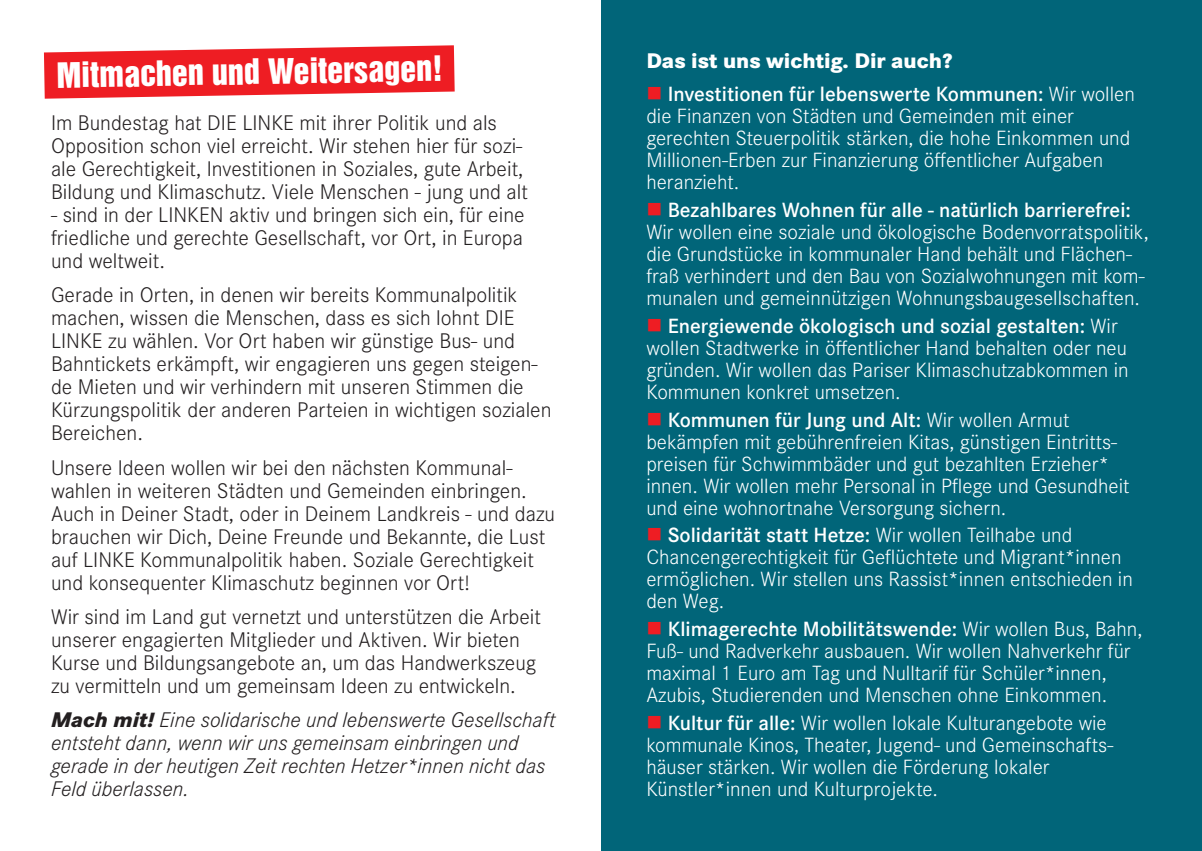
<style>
.page{position:relative;width:1202px;height:851px;background:#fff}
.page>*{position:absolute;margin:0;border:0;box-sizing:border-box;transform-origin:0 0}
.t1{font:32px "Helvetica Inserat LT Std";color:#fff}
.t2{font:300 22px/23px "Corporate S";color:#231f20}
.t3{font:italic 300 22px/23px "Corporate S";color:#231f20}
.t4{font:800 22px "Corporate S";color:#fff}
.t5{font:300 21.4px/22px "Corporate S";color:#fff}
.t6{font:600 21.4px "Corporate S";color:#fff}
.s1{font-weight:800}
.s2{color:#ee1d23}
.s3{font-weight:300}
.s4{font-weight:600}
</style>
<div class="page">
<div style="left:601px;top:0;width:601px;height:850px;background:#016579"></div>
<svg style="left:44px;top:45px;width:411px;height:54px;background:#f03d43"></svg>
<p class="t1" style="left:56px;top:56px;width:388px;rotate:-1deg">Mitmachen und Weitersagen!</p>
<p class="t2" style="left:51px;top:110px;width:447px">Im Bundestag hat DIE LINKE mit ihrer Politik und als</p>
<p class="t2" style="left:51px;top:133px;width:478px">Opposition schon viel erreicht. Wir stehen hier für sozi&shy;ale Gerechtigkeit, Investitionen in Soziales, gute Arbeit,<br>Bildung und Klimaschutz. Viele Menschen - jung und alt</p>
<p class="t2" style="left:51px;top:202px;width:475px;text-align:justify">- sind in der LINKEN aktiv und bringen sich ein, für eine friedliche und gerechte Gesellschaft, vor Ort, in Europa und weltweit.</p>
<p class="t2" style="left:51px;top:282px;width:502px">Gerade in Orten, in denen wir bereits Kommunalpolitik machen, wissen die Menschen, dass es sich lohnt DIE LINKE zu wählen. Vor Ort haben wir günstige Bus- und Bahntickets erkämpft, wir engagieren uns gegen steigen&shy;de Mieten und wir verhindern mit unseren Stimmen die Kürzungspolitik der anderen Parteien in wichtigen sozialen Bereichen.</p>
<p class="t2" style="left:51px;top:455px;width:506px">Unsere Ideen wollen wir bei den nächsten Kommunal&shy;wahlen in weiteren Städten und Gemeinden einbringen.<br>Auch in Deiner Stadt, oder in Deinem Landkreis - und dazu brauchen wir Dich, Deine Freunde und Bekannte, die Lust auf LINKE Kommunalpolitik haben. Soziale Gerechtigkeit und konsequenter Klimaschutz beginnen vor Ort!</p>
<p class="t2" style="left:51px;top:604px;width:491px">Wir sind im Land gut vernetzt und unterstützen die Arbeit unserer engagierten Mitglieder und Aktiven. Wir bieten Kurse und Bildungsangebote an, um das Handwerkszeug zu vermitteln und um gemeinsam Ideen zu entwickeln.</p>
<p class="t3" style="left:51px;top:708px;width:506px"><span class="s1">Mach mit!</span> Eine solidarische und lebenswerte Gesellschaft entsteht dann, wenn wir uns gemeinsam einbringen und gerade in der heutigen Zeit rechten Hetzer*innen nicht das Feld überlassen.</p>
<p class="t4" style="left:646px;top:45px;width:308px">Das ist uns wichtig. Dir auch?</p>
<p class="t6" style="left:646px;top:80px;width:490px"><span class="s2">■</span> Investitionen für lebenswerte Kommunen: <span class="s3">Wir wollen</span></p>
<p class="t5" style="left:646px;top:104px;width:429px">die Finanzen von Städten und Gemeinden mit einer</p>
<p class="t5" style="left:646px;top:126px;width:485px">gerechten Steuerpolitik stärken, die hohe Einkommen und</p>
<p class="t5" style="left:646px;top:148px;width:458px">Millionen-Erben zur Finanzierung öffentlicher Aufgaben</p>
<p class="t5" style="left:646px;top:170px;width:95px">heranzieht.</p>
<p class="t5" style="left:646px;top:198px;width:504px"><span class="s2">■</span> <span class="s4">Bezahlbares Wohnen für alle - natürlich barrierefrei:<br></span>Wir wollen eine soziale und ökologische Bodenvorratspolitik, die Grundstücke in kommunaler Hand behält und Flächen&shy;fraß verhindert und den Bau von Sozialwohnungen mit kom&shy;munalen und gemeinnützigen Wohnungsbaugesellschaften.</p>
<p class="t5" style="left:646px;top:314px;width:484px"><span class="s2">■</span> <span class="s4">Energiewende ökologisch und sozial gestalten:</span> Wir wollen Stadtwerke in öffentlicher Hand behalten oder neu gründen. Wir wollen das Pariser Klimaschutzabkommen in Kommunen konkret umsetzen.</p>
<p class="t6" style="left:646px;top:405px;width:425px"><span class="s2">■</span> Kommunen für Jung und Alt: <span class="s3">Wir wollen Armut</span></p>
<p class="t5" style="left:646px;top:429px;width:472px">bekämpfen mit gebührenfreien Kitas, günstigen Eintritts-</p>
<p class="t5" style="left:646px;top:451px;width:464px">preisen für Schwimmbäder und gut bezahlten Erzieher*</p>
<p class="t5" style="left:646px;top:473px;width:485px">innen. Wir wollen mehr Personal in Pflege und Gesundheit und eine wohnortnahe Versorgung sichern.</p>
<p class="t6" style="left:646px;top:520px;width:427px"><span class="s2">■</span> Solidarität statt Hetze: <span class="s3">Wir wollen Teilhabe und</span></p>
<p class="t5" style="left:646px;top:545px;width:488px">Chancengerechtigkeit für Geflüchtete und Migrant*innen ermöglichen. Wir stellen uns Rassist*innen entschieden in den Weg.</p>
<p class="t5" style="left:646px;top:617px;width:498px"><span class="s2">■</span> <span class="s4">Klimagerechte Mobilitätswende:</span> Wir wollen Bus, Bahn, Fuß- und Radverkehr ausbauen. Wir wollen Nahverkehr für maximal 1 Euro am Tag und Nulltarif für Schüler*innen, Azubis, Studierenden und Menschen ohne Einkommen.</p>
<p class="t5" style="left:646px;top:710px;width:468px"><span class="s2">■</span> <span class="s4">Kultur für alle:</span> Wir wollen lokale Kulturangebote wie kommunale Kinos, Theater, Jugend- und Gemeinschafts-</p>
<p class="t5" style="left:646px;top:754px;width:405px">häuser stärken. Wir wollen die Förderung lokaler</p>
<p class="t5" style="left:646px;top:776px;width:293px">Künstler*innen und Kulturprojekte.</p>
</div>
